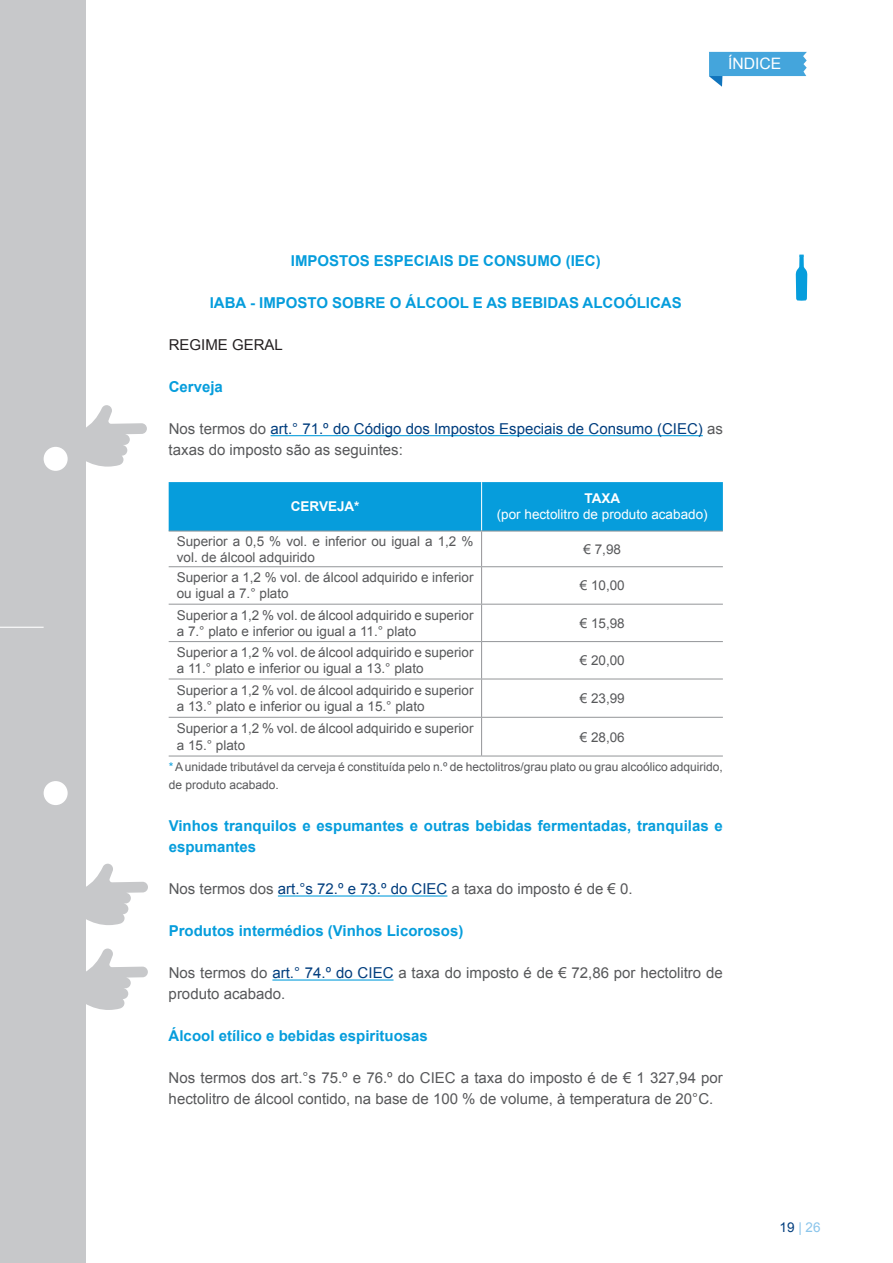
<style>
.page{position:relative;width:893px;height:1263px;background:#fff}
.page>*{position:absolute;margin:0;border:0;box-sizing:border-box;transform-origin:0 0}
.t1{font:15.75px "Arial";color:#fff}
.t2{font:15px/21px "Arial";color:#57585a}
.t3{font:700 15px/21px "Arial";color:#069ddc}
.t4{font:15px/21px "Arial";color:#013d7d}
.t5{font:15px "Arial";color:#231f20}
.t6{font:13.5px/16.2px "Arial";color:#57585a}
.t7{font:13.5px "Arial";color:#fff}
.t8{font:700 13.5px "Arial";color:#fff}
.t9{font:13.5px "Arial";color:#8bc5eb}
.t10{font:12px/18px "Arial";color:#57585a}
.s1{color:#57585a}
.s2{color:#069ddc}
.s3{color:#013d7d}
</style>
<div class="page">
<svg style="left:709px;top:52px;width:98px;height:35px"></svg>
<div style="left:0;top:0;width:85px;height:1263px;background:#c7c8ca"></div>
<div style="left:44px;top:447px;width:24px;height:24px;background:#fff;border-radius:50%"></div>
<div style="left:44px;top:781px;width:24px;height:24px;background:#fff;border-radius:50%"></div>
<hr style="left:0;top:627px;width:44px;height:1px;background:#fff">
<hr style="left:271px;top:435px;width:432px;height:1px;background:#069ddc">
<hr style="left:278px;top:895px;width:169px;height:1px;background:#069ddc">
<hr style="left:272px;top:979px;width:121px;height:1px;background:#069ddc">
<div style="left:169px;top:482px;width:554px;height:49px;background:#069ddc"></div>
<hr style="left:481px;top:482px;width:1px;height:49px;background:#fff">
<hr style="left:169px;top:531px;width:313px;height:1px;background:#939598">
<hr style="left:482px;top:531px;width:241px;height:1px;background:#939598">
<hr style="left:481px;top:531px;width:1px;height:35px;background:#939598">
<hr style="left:169px;top:566px;width:313px;height:1px;background:#939598">
<hr style="left:482px;top:566px;width:241px;height:1px;background:#939598">
<hr style="left:481px;top:567px;width:1px;height:37px;background:#939598">
<hr style="left:169px;top:604px;width:313px;height:1px;background:#939598">
<hr style="left:482px;top:604px;width:241px;height:1px;background:#939598">
<hr style="left:481px;top:604px;width:1px;height:37px;background:#939598">
<hr style="left:169px;top:641px;width:313px;height:1px;background:#939598">
<hr style="left:482px;top:641px;width:241px;height:1px;background:#939598">
<hr style="left:481px;top:642px;width:1px;height:37px;background:#939598">
<hr style="left:169px;top:679px;width:313px;height:1px;background:#939598">
<hr style="left:482px;top:679px;width:241px;height:1px;background:#939598">
<hr style="left:481px;top:679px;width:1px;height:38px;background:#939598">
<hr style="left:169px;top:717px;width:313px;height:1px;background:#939598">
<hr style="left:482px;top:717px;width:241px;height:1px;background:#939598">
<hr style="left:481px;top:718px;width:1px;height:38px;background:#939598">
<hr style="left:169px;top:756px;width:313px;height:1px;background:#939598">
<hr style="left:482px;top:756px;width:241px;height:1px;background:#939598">
<svg style="left:85px;top:948px;width:63px;height:62px"></svg>
<svg style="left:85px;top:864px;width:63px;height:61px"></svg>
<svg style="left:85px;top:405px;width:62px;height:62px"></svg>
<svg style="left:796px;top:255px;width:11px;height:46px"></svg>
<p class="t1" style="left:728px;top:53px;width:55px">ÍNDICE</p>
<p class="t3" style="left:291px;top:251px;width:311px">IMPOSTOS ESPECIAIS DE CONSUMO (IEC)</p>
<p class="t3" style="left:210px;top:293px;width:473px">IABA - IMPOSTO SOBRE O ÁLCOOL E AS BEBIDAS ALCOÓLICAS</p>
<p class="t5" style="left:169px;top:335px;width:116px">REGIME GERAL</p>
<p class="t3" style="left:169px;top:377px;width:56px">Cerveja</p>
<p class="t4" style="left:169px;top:418px;width:556px"><span class="s1">Nos termos do</span> art.° 71.º do Código dos Impostos Especiais de Consumo (CIEC) <span class="s1">as taxas do imposto são as seguintes:</span></p>
<p class="t8" style="left:291px;top:498px;width:70px">CERVEJA*</p>
<p class="t8" style="left:585px;top:490px;width:37px">TAXA</p>
<p class="t7" style="left:497px;top:506px;width:212px">(por hectolitro de produto acabado)</p>
<p class="t6" style="left:177px;top:533px;width:298px">Superior a 0,5 % vol. e inferior ou igual a 1,2 % vol. de álcool adquirido</p>
<p class="t6" style="left:583px;top:541px;width:39px">€ 7,98</p>
<p class="t6" style="left:177px;top:570px;width:298px">Superior a 1,2 % vol. de álcool adquirido e inferior ou igual a 7.° plato</p>
<p class="t6" style="left:580px;top:578px;width:47px">€ 10,00</p>
<p class="t6" style="left:177px;top:607px;width:298px">Superior a 1,2 % vol. de álcool adquirido e superior a 7.° plato e inferior ou igual a 11.° plato</p>
<p class="t6" style="left:580px;top:615px;width:47px">€ 15,98</p>
<p class="t6" style="left:177px;top:644px;width:298px">Superior a 1,2 % vol. de álcool adquirido e superior a 11.° plato e inferior ou igual a 13.° plato</p>
<p class="t6" style="left:580px;top:652px;width:47px">€ 20,00</p>
<p class="t6" style="left:177px;top:682px;width:298px">Superior a 1,2 % vol. de álcool adquirido e superior a 13.° plato e inferior ou igual a 15.° plato</p>
<p class="t6" style="left:580px;top:690px;width:47px">€ 23,99</p>
<p class="t6" style="left:177px;top:721px;width:298px">Superior a 1,2 % vol. de álcool adquirido e superior a 15.° plato</p>
<p class="t6" style="left:580px;top:729px;width:47px">€ 28,06</p>
<p class="t10" style="left:169px;top:758px;width:556px"><span class="s2">*</span>A unidade tributável da cerveja é constituída pelo n.º de hectolitros/grau plato ou grau alcoólico adquirido, de produto acabado.</p>
<p class="t3" style="left:169px;top:816px;width:556px">Vinhos tranquilos e espumantes e outras bebidas fermentadas, tranquilas e espumantes</p>
<p class="t2" style="left:169px;top:879px;width:465px">Nos termos dos <span class="s3">art.°s 72.º e 73.º do CIEC</span> a taxa do imposto é de € 0.</p>
<p class="t3" style="left:169px;top:921px;width:296px">Produtos intermédios (Vinhos Licorosos)</p>
<p class="t2" style="left:169px;top:963px;width:556px">Nos termos do <span class="s3">art.° 74.º do CIEC</span> a taxa do imposto é de € 72,86 por hectolitro de produto acabado.</p>
<p class="t3" style="left:169px;top:1026px;width:261px">Álcool etílico e bebidas espirituosas</p>
<p class="t2" style="left:169px;top:1068px;width:556px">Nos termos dos art.°s 75.º e 76.º do CIEC a taxa do imposto é de € 1 327,94 por hectolitro de álcool contido, na base de 100 % de volume, à temperatura de 20°C.</p>
<p class="t9" style="left:780px;top:1219px;width:43px"><span class="s3">19</span> | 26</p>
</div>
